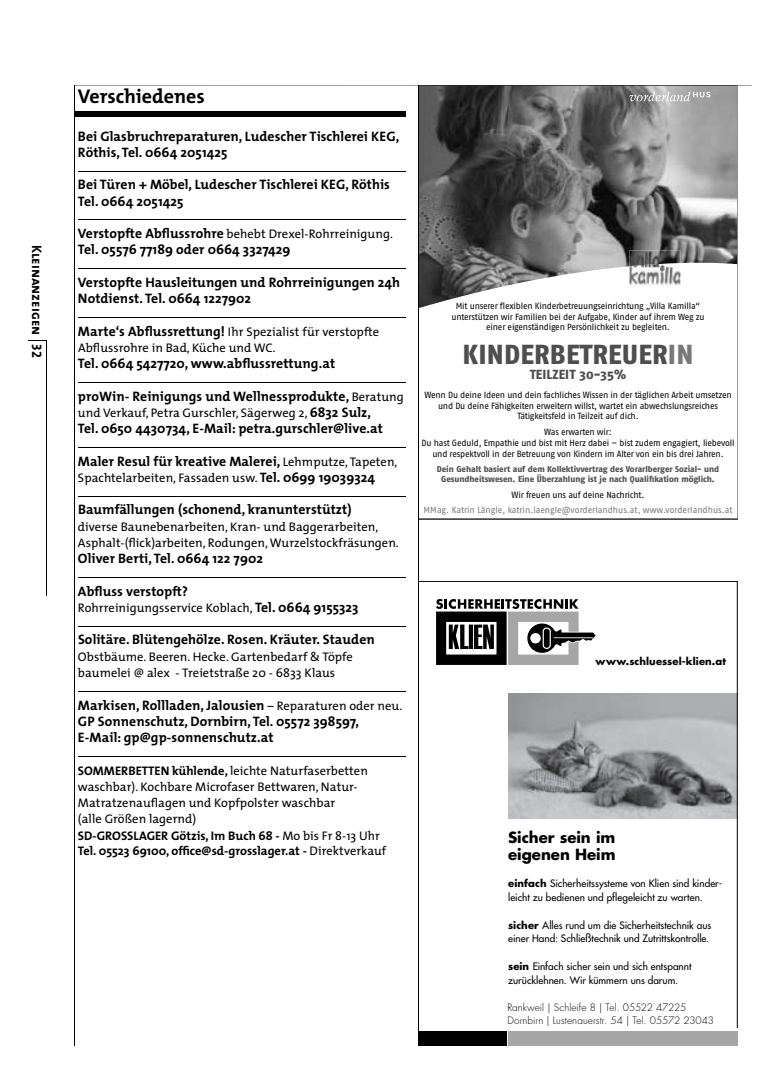
<style>
.page{position:relative;width:780px;height:1081px;background:#fff}
.page>*{position:absolute;margin:0;border:0;box-sizing:border-box;transform-origin:0 0}
.t1{font:27.5px "Fago No Exb";letter-spacing:.005em;color:#4e4e4e}
.t2{font:700 20px "The Mix";color:#000}
.t3{font:700 15px/16.9px "Futura";letter-spacing:-.005em;color:#000}
.t4{font:700 13.75px/16.2px "The Mix";letter-spacing:.005em;color:#000}
.t5{font:13.75px "The Mix Bold Caps";color:#000}
.t6{font:13.12px "Fago No Exb";letter-spacing:.005em;color:#4e4e4e}
.t7{font:12.5px/16.1px "The Mix";letter-spacing:.005em;color:#000}
.t8{font:10px/13.8px "Futura";letter-spacing:.005em;color:#000}
.t9{font:300 10px "Futura";letter-spacing:.005em;color:#000}
.t10{font:700 10px "Futura";letter-spacing:.01em;color:#000}
.t11{font:9px/10.8px "Fago No";letter-spacing:-.02em;color:#000;text-align:center}
.t12{font:9px "Fago No";color:#787878}
.t13{font:8.5px/10.2px "Fago No Exb";letter-spacing:-.005em;color:#525252;text-align:center}
.s1{font-weight:700;font-size:13.75px}
.s2{font-weight:400;font-size:12.5px}
.s3{font-weight:700}
.s4{color:#787878}
</style>
<div class="page">
<svg style="left:28px;top:340px;width:18px;height:1px"></svg>
<hr style="left:46px;top:340px;width:1px;height:255px;background:#000">
<svg style="left:419px;top:86px;width:318px;height:433px"></svg>
<img style="left:508px;top:694px;width:227px;height:124px">
<div style="left:418px;top:1031px;width:88px;height:14px;background:#000"></div>
<div style="left:508px;top:1031px;width:229px;height:14px;background:#a6a6a6"></div>
<svg style="left:436px;top:599px;width:159px;height:66px"></svg>
<hr style="left:74px;top:85px;width:677px;height:1px;background:#000">
<div style="left:74px;top:112px;width:332px;height:5px;background:#000"></div>
<hr style="left:78px;top:171px;width:328px;height:1px;background:#000">
<hr style="left:78px;top:220px;width:328px;height:1px;background:#000">
<hr style="left:78px;top:268px;width:328px;height:1px;background:#000">
<hr style="left:78px;top:317px;width:328px;height:1px;background:#000">
<hr style="left:78px;top:382px;width:328px;height:1px;background:#000">
<hr style="left:78px;top:447px;width:328px;height:1px;background:#000">
<hr style="left:78px;top:496px;width:328px;height:1px;background:#000">
<hr style="left:78px;top:577px;width:328px;height:1px;background:#000">
<hr style="left:78px;top:626px;width:328px;height:1px;background:#000">
<hr style="left:78px;top:691px;width:328px;height:1px;background:#000">
<hr style="left:78px;top:756px;width:328px;height:1px;background:#000">
<hr style="left:74px;top:85px;width:1px;height:960px;background:#000">
<hr style="left:418px;top:85px;width:1px;height:960px;background:#000">
<p class="t5" style="left:48px;top:244px;width:115px;rotate:90deg">Kleinanzeigen 32</p>
<h2 class="t2" style="left:78px;top:80px;width:128px">Verschiedenes</h2>
<p class="t4" style="left:78px;top:127px;width:323px">Bei Glasbruchreparaturen, Ludescher Tischlerei KEG,<br>Röthis, Tel. 0664 2051425</p>
<p class="t4" style="left:78px;top:176px;width:313px">Bei Türen + Möbel, Ludescher Tischlerei KEG, Röthis<br>Tel. 0664 2051425</p>
<p class="t7" style="left:78px;top:225px;width:316px"><span class="s1">Verstopfte Abflussrohre</span> behebt Drexel-Rohrreinigung.</p>
<p class="t4" style="left:78px;top:241px;width:214px">Tel. 05576 77189 oder 0664 3327429</p>
<p class="t4" style="left:78px;top:274px;width:324px">Verstopfte Hausleitungen und Rohrreinigungen 24h<br>Notdienst. Tel. 0664 1227902</p>
<p class="t7" style="left:78px;top:323px;width:303px"><span class="s1">Marte‘s Abflussrettung!</span> Ihr Spezialist für verstopfte<br>Abflussrohre in Bad, Küche und WC.</p>
<p class="t4" style="left:78px;top:355px;width:259px">Tel. 0664 5427720, www.abflussrettung.at</p>
<p class="t4" style="left:78px;top:387px;width:327px">proWin- Reinigungs und Wellnessprodukte, <span class="s2">Beratung</span></p>
<p class="t7" style="left:78px;top:404px;width:294px">und Verkauf, Petra Gurschler, Sägerweg 2, <span class="s1">6832 Sulz,</span></p>
<p class="t4" style="left:78px;top:420px;width:306px">Tel. 0650 4430734, E-Mail: petra.gurschler@live.at</p>
<p class="t4" style="left:78px;top:452px;width:321px">Maler Resul für kreative Malerei, <span class="s2">Lehmputze, Tapeten,</span></p>
<p class="t7" style="left:78px;top:469px;width:298px">Spachtelarbeiten, Fassaden usw. <span class="s1">Tel. 0699 19039324</span></p>
<p class="t4" style="left:78px;top:501px;width:275px">Baumfällungen (schonend, kranunterstützt)</p>
<p class="t7" style="left:78px;top:518px;width:322px">diverse Baunebenarbeiten, Kran- und Baggerarbeiten,<br>Asphalt-(flick)arbeiten, Rodungen, Wurzelstockfräsungen.</p>
<p class="t4" style="left:78px;top:550px;width:187px">Oliver Berti, Tel. 0664 122 7902</p>
<p class="t4" style="left:78px;top:582px;width:112px">Abfluss verstopft?</p>
<p class="t7" style="left:78px;top:599px;width:282px">Rohrreinigungsservice Koblach, <span class="s1">Tel. 0664 9155323</span></p>
<p class="t4" style="left:78px;top:631px;width:298px">Solitäre. Blütengehölze. Rosen. Kräuter. Stauden</p>
<p class="t7" style="left:78px;top:648px;width:276px">Obstbäume. Beeren. Hecke. Gartenbedarf &amp; Töpfe baumelei @ alex - Treietstraße 20 - 6833 Klaus</p>
<p class="t4" style="left:78px;top:696px;width:326px">Markisen, Rollladen, Jalousien <span class="s2">– Reparaturen oder neu.<br></span>GP Sonnenschutz, Dornbirn, Tel. 05572 398597,<br>E-Mail: gp@gp-sonnenschutz.at</p>
<p class="t7" style="left:78px;top:762px;width:310px"><span class="s3">SOMMERBETTEN kühlende,</span> leichte Naturfaserbetten waschbar). Kochbare Microfaser Bettwaren, Natur-Matratzenauflagen und Kopfpolster waschbar<br>(alle Größen lagernd)<br><span class="s3">SD-GROSSLAGER Götzis, Im Buch 68 -</span> Mo bis Fr 8-13 Uhr <span class="s3">Tel. 05523 69100, office@sd-grosslager.at -</span> Direktverkauf</p>
<p class="t11" style="left:451px;top:300px;width:254px">Mit unserer flexiblen Kinderbetreuungseinrichtung „Villa Kamilla“ unterstützen wir Familien bei der Aufgabe, Kinder auf ihrem Weg zu einer eigenständigen Persönlichkeit zu begleiten.</p>
<h1 class="t1" style="left:462px;top:338px;width:232px">KINDERBETREUER<span class="s4">IN</span></h1>
<p class="t6" style="left:529px;top:366px;width:98px">TEILZEIT 30-35%</p>
<p class="t11" style="left:424px;top:389px;width:309px">Wenn Du deine Ideen und dein fachliches Wissen in der täglichen Arbeit umsetzen und Du deine Fähigkeiten erweitern willst, wartet ein abwechslungsreiches<br>Tätigkeitsfeld in Teilzeit auf dich.</p>
<p class="t11" style="left:421px;top:426px;width:314px">Was erwarten wir:<br>Du hast Geduld, Empathie und bist mit Herz dabei – bist zudem engagiert, liebevoll und respektvoll in der Betreuung von Kindern im Alter von ein bis drei Jahren.</p>
<p class="t13" style="left:437px;top:464px;width:284px">Dein Gehalt basiert auf dem Kollektivvertrag des Vorarlberger Sozial- und<br>Gesundheitswesen. Eine Überzahlung ist je nach Qualifikation möglich.</p>
<p class="t11" style="left:511px;top:489px;width:134px">Wir freuen uns auf deine Nachricht.</p>
<p class="t12" style="left:423px;top:505px;width:310px">MMag. Katrin Längle, katrin.laengle@vorderlandhus.at, www.vorderlandhus.at</p>
<p class="t10" style="left:595px;top:654px;width:132px">www.schluessel-klien.at</p>
<p class="t3" style="left:508px;top:828px;width:109px">Sicher sein im eigenen Heim</p>
<p class="t8" style="left:508px;top:877px;width:215px"><span class="s3">einfach</span> Sicherheitssysteme von Klien sind kinder&shy;leicht zu bedienen und pflegeleicht zu warten.</p>
<p class="t8" style="left:508px;top:918px;width:204px"><span class="s3">sicher</span> Alles rund um die Sicherheitstechnik aus einer Hand: Schließtechnik und Zutrittskontrolle.</p>
<p class="t8" style="left:508px;top:959px;width:185px"><span class="s3">sein</span> Einfach sicher sein und sich entspannt zurücklehnen. Wir kümmern uns darum.</p>
<p class="t9" style="left:507px;top:1001px;width:180px">Rankweil | Schleife 8 | Tel. 05522 47225</p>
<p class="t9" style="left:507px;top:1014px;width:208px">Dornbirn | Lustenauerstr. 54 | Tel. 05572 23043</p>
</div>
